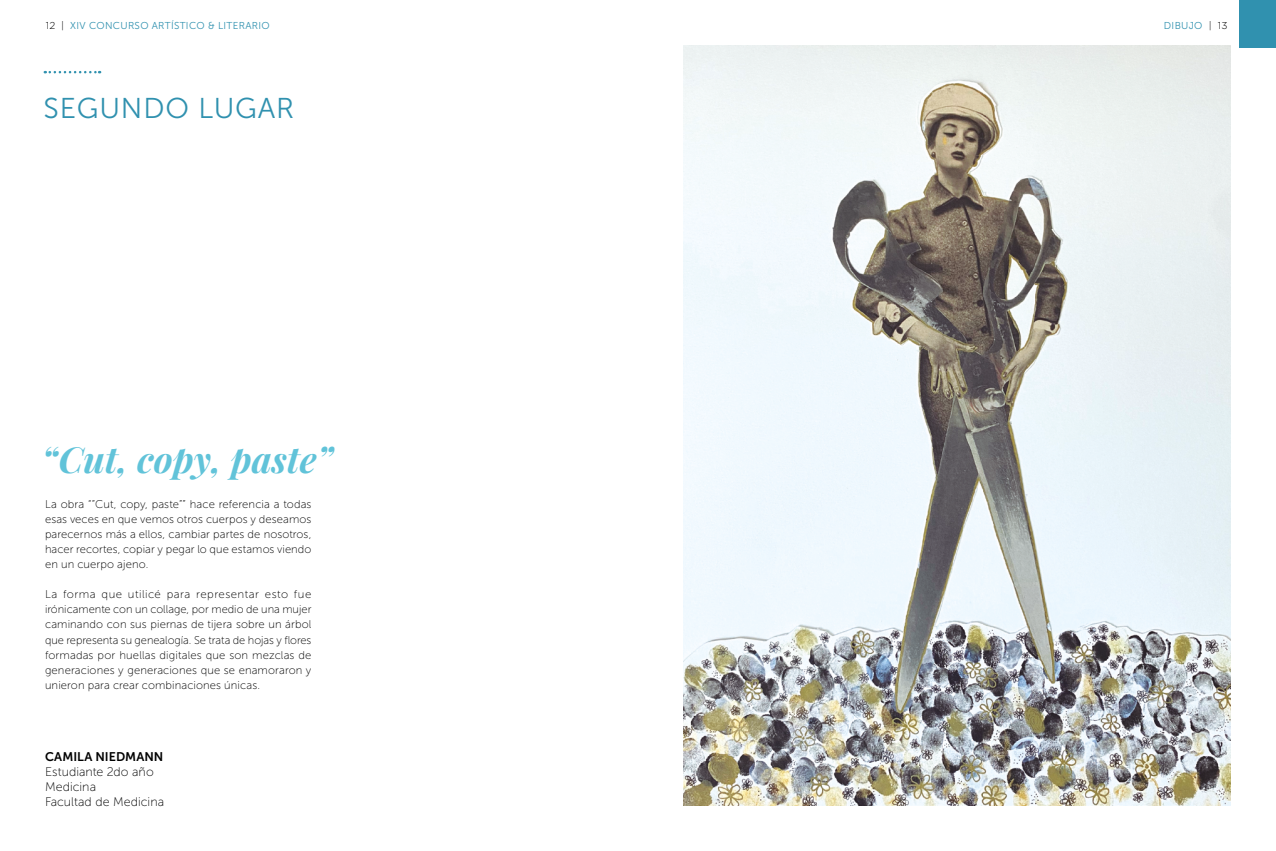
<style>
.page{position:relative;width:1276px;height:851px;background:#fff}
.page>*{position:absolute;margin:0;border:0;box-sizing:border-box;transform-origin:0 0}
.t1{font:italic 700 36px "Playfair Display";color:#61c3d9}
.t2{font:28.62px "Museo Sans 300";letter-spacing:.03em;color:#3091af}
.t3{font:12.5px/15px "Museo Sans 100";letter-spacing:.005em;color:#000}
.t4{font:12.5px "Museo Sans 700";color:#000}
.t5{font:11.25px/15px "Museo Sans 100";letter-spacing:.01em;color:#000;text-align:justify}
.t6{font:10px "Museo Sans 300";letter-spacing:.03em;color:#3091af}
.s1{font-family:"Gotham";font-weight:300;color:#000}
</style>
<div class="page">
<div style="left:1238px;top:0;width:38px;height:47px;background:#3091af"></div>
<img style="left:683px;top:45px;width:548px;height:760px">
<svg style="left:45px;top:71px;width:55px;height:2px"></svg>
<p class="t6" style="left:46px;top:20px;width:225px"><span class="s1">12 |</span> XIV CONCURSO ARTÍSTICO &amp; LITERARIO</p>
<p class="t6" style="left:1164px;top:20px;width:65px">DIBUJO <span class="s1">| 13</span></p>
<h2 class="t2" style="left:44px;top:93px;width:252px">SEGUNDO LUGAR</h2>
<h1 class="t1" style="left:42px;top:431px;width:293px">“Cut, copy, paste”</h1>
<p class="t5" style="left:45px;top:497px;width:268px">La obra “”Cut, copy, paste”” hace referencia a todas esas veces en que vemos otros cuerpos y deseamos parecernos más a ellos, cambiar partes de nosotros, hacer recortes, copiar y pegar lo que estamos viendo en un cuerpo ajeno.</p>
<p class="t5" style="left:45px;top:587px;width:268px">La forma que utilicé para representar esto fue irónicamente con un collage, por medio de una mujer caminando con sus piernas de tijera sobre un árbol que representa su genealogía. Se trata de hojas y flores formadas por huellas digitales que son mezclas de generaciones y generaciones que se enamoraron y unieron para crear combinaciones únicas.</p>
<p class="t4" style="left:45px;top:749px;width:120px">CAMILA NIEDMANN</p>
<p class="t3" style="left:45px;top:764px;width:121px">Estudiante 2do año<br>Medicina<br>Facultad de Medicina</p>
</div>
